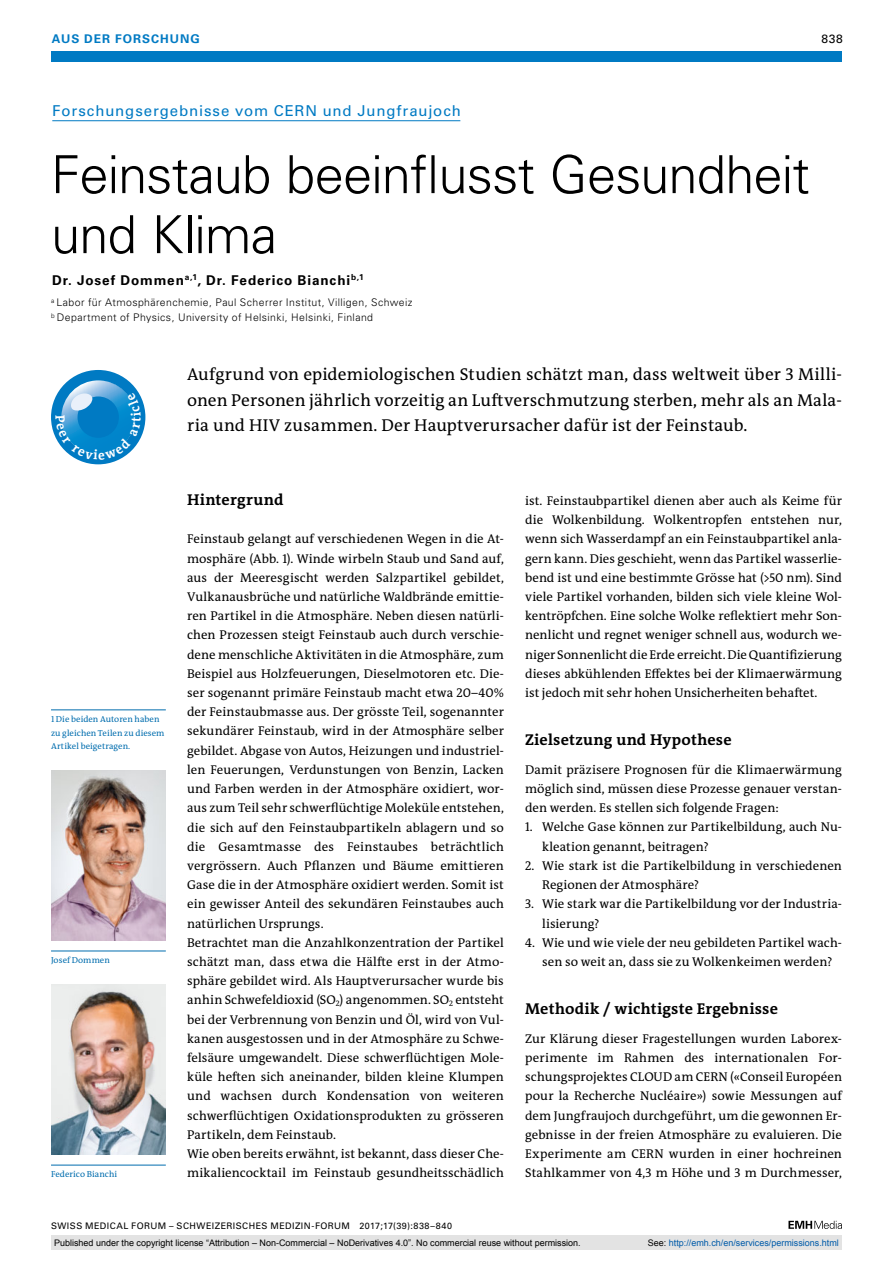
<style>
.page{position:relative;width:893px;height:1263px;background:#fff}
.page>*{position:absolute;margin:0;border:0;box-sizing:border-box;transform-origin:0 0}
.t1{font:300 52.5px/60px "Univers LT Std";letter-spacing:-.02em;color:#000}
.t2{font:17.25px/25.5px "The Antiqua B W5 Plain";letter-spacing:.01em;color:#000;text-align:justify}
.t3{font:700 15.75px "The Antiqua B W7";letter-spacing:.015em;color:#000}
.t4{font:15px "Univers LT Std";letter-spacing:.06em;color:#007ac3}
.t5{font:700 13.5px "Univers LT Std";letter-spacing:.065em;color:#000}
.t6{font:12.75px/19.2px "The Antiqua B W5 Plain";letter-spacing:.005em;color:#000}
.t7{font:700 12px "Univers LT Std";letter-spacing:.08em;color:#007ac3}
.t8{font:12px "Univers LT Std";color:#000}
.t9{font:300 10.5px/15px "Univers LT Std";letter-spacing:.035em;color:#000}
.t10{font:9px "Arial";color:#000}
.t11{font:9px "Univers LT Std";letter-spacing:.05em;color:#000}
.t12{font:9px "Arial";color:#005ba9}
.t13{font:8.7px/13.5px "The Antiqua B W5 Plain";letter-spacing:.01em;color:#006dae}
.s1{color:#000}
</style>
<div class="page">
<div style="left:51px;top:51px;width:791px;height:11px;background:#007ac3"></div>
<svg style="left:788px;top:1221px;width:54px;height:8px"></svg>
<hr style="left:52px;top:120px;width:408px;height:1px;background:#007ac3">
<hr style="left:51px;top:1165px;width:115px;height:1px;background:#006dae">
<img style="left:51px;top:984px;width:115px;height:170px">
<hr style="left:51px;top:951px;width:115px;height:1px;background:#006dae">
<img style="left:51px;top:770px;width:115px;height:170px">
<hr style="left:51px;top:709px;width:115px;height:1px;background:#006dae">
<div style="left:51px;top:1235px;width:791px;height:15px;background:#e3e3e3"></div>
<svg style="left:51px;top:370px;width:94px;height:94px"></svg>
<p class="t7" style="left:52px;top:31px;width:149px">AUS DER FORSCHUNG</p>
<p class="t8" style="left:821px;top:31px;width:23px">838</p>
<p class="t4" style="left:52px;top:102px;width:410px">Forschungsergebnisse vom CERN und Jungfraujoch</p>
<h1 class="t1" style="left:51px;top:145px;width:760px">Feinstaub beeinflusst Gesundheit und Klima</h1>
<p class="t5" style="left:52px;top:272px;width:313px">Dr. Josef Dommen<sup>a,1</sup>, Dr. Federico Bianchi<sup>b,1</sup></p>
<p class="t9" style="left:51px;top:295px;width:363px"><sup>a</sup> Labor für Atmosphärenchemie, Paul Scherrer Institut, Villigen, Schweiz <sup>b</sup> Department of Physics, University of Helsinki, Helsinki, Finland</p>
<h2 class="t2" style="left:187px;top:362px;width:656px">Aufgrund von epidemiologischen Studien schätzt man, dass weltweit über 3 Milli&shy;onen Personen jährlich vorzeitig an Luftverschmutzung sterben, mehr als an Mala&shy;ria und HIV zusammen. Der Hauptverursacher dafür ist der Feinstaub.</h2>
<p class="t3" style="left:187px;top:490px;width:98px">Hintergrund</p>
<p class="t6" style="left:187px;top:530px;width:318px">Feinstaub gelangt auf verschiedenen Wegen in die At&shy;mosphäre (Abb. 1). Winde wirbeln Staub und Sand auf, aus der Meeresgischt werden Salzpartikel gebildet, Vulkanausbrüche und natürliche Waldbrände emittie&shy;ren Partikel in die Atmosphäre. Neben diesen natürli&shy;chen Prozessen steigt Feinstaub auch durch verschie&shy;dene menschliche Aktivitäten in die Atmosphäre, zum Beispiel aus Holzfeuerungen, Dieselmotoren etc. Die&shy;ser sogenannt primäre Feinstaub macht etwa 20–40% der Feinstaubmasse aus. Der grösste Teil, sogenannter sekundärer Feinstaub, wird in der Atmosphäre selber gebildet. Abgase von Autos, Heizungen und industriel&shy;len Feuerungen, Verdunstungen von Benzin, Lacken und Farben werden in der Atmosphäre oxidiert, wor&shy;aus zum Teil sehr schwerflüchtige Moleküle entstehen, die sich auf den Feinstaubpartikeln ablagern und so die Gesamtmasse des Feinstaubes beträchtlich vergrössern. Auch Pflanzen und Bäume emittieren Gase die in der Atmosphäre oxidiert werden. Somit ist ein gewisser Anteil des sekundären Feinstaubes auch natürlichen Ursprungs.<br>Betrachtet man die Anzahlkonzentration der Partikel schätzt man, dass etwa die Hälfte erst in der Atmo&shy;sphäre gebildet wird. Als Hauptverursacher wurde bis anhin Schwefeldioxid (SO<sub>2</sub>) angenommen. SO<sub>2</sub> entsteht bei der Verbrennung von Benzin und Öl, wird von Vul&shy;kanen ausgestossen und in der Atmosphäre zu Schwe&shy;felsäure umgewandelt. Diese schwerflüchtigen Mole&shy;küle heften sich aneinander, bilden kleine Klumpen und wachsen durch Kondensation von weiteren schwerflüchtigen Oxidationsprodukten zu grösseren Partikeln, dem Feinstaub.<br>Wie oben bereits erwähnt, ist bekannt, dass dieser Che&shy;mikaliencocktail im Feinstaub gesundheitsschädlich</p>
<p class="t6" style="left:525px;top:491px;width:318px;text-align:justify">ist. Feinstaubpartikel dienen aber auch als Keime für die Wolkenbildung. Wolkentropfen entstehen nur, wenn sich Wasserdampf an ein Feinstaubpartikel anla&shy;gern kann. Dies geschieht, wenn das Partikel wasserlie&shy;bend ist und eine bestimmte Grösse hat (&gt;50 nm). Sind viele Partikel vorhanden, bilden sich viele kleine Wol&shy;kentröpfchen. Eine solche Wolke reflektiert mehr Son&shy;nenlicht und regnet weniger schnell aus, wodurch we&shy;niger Sonnenlicht die Erde erreicht. Die Quantifizierung dieses abkühlenden Effektes bei der Klimaerwärmung ist jedoch mit sehr hohen Unsicherheiten behaftet.</p>
<p class="t3" style="left:525px;top:730px;width:208px">Zielsetzung und Hypothese</p>
<p class="t6" style="left:525px;top:760px;width:318px;text-align:justify">Damit präzisere Prognosen für die Klimaerwärmung möglich sind, müssen diese Prozesse genauer verstan&shy;den werden. Es stellen sich folgende Fragen:</p>
<p class="t6" style="left:542px;top:818px;width:301px;text-indent:-17px">1. Welche Gase können zur Partikelbildung, auch Nu&shy;kleation genannt, beitragen?</p>
<p class="t6" style="left:542px;top:856px;width:301px;text-indent:-17px">2. Wie stark ist die Partikelbildung in verschiedenen<br>Regionen der Atmosphäre?</p>
<p class="t6" style="left:542px;top:894px;width:301px;text-indent:-17px">3. Wie stark war die Partikelbildung vor der Industria&shy;lisierung?</p>
<p class="t6" style="left:525px;top:933px;width:318px;text-align:center">4. Wie und wie viele der neu gebildeten Partikel wach&shy;sen so weit an, dass sie zu Wolkenkeimen werden?</p>
<p class="t3" style="left:525px;top:998px;width:254px">Methodik / wichtigste Ergebnisse</p>
<p class="t6" style="left:525px;top:1029px;width:318px;text-align:justify">Zur Klärung dieser Fragestellungen wurden Laborex&shy;perimente im Rahmen des internationalen For&shy;schungsprojektes CLOUD am CERN («Conseil Européen pour la Recherche Nucléaire») sowie Messungen auf dem Jungfraujoch durchgeführt, um die gewonnen Er&shy;gebnisse in der freien Atmosphäre zu evaluieren. Die Experimente am CERN wurden in einer hochreinen</p>
<p class="t13" style="left:51px;top:712px;width:115px">1 Die beiden Autoren haben zu gleichen Teilen zu diesem<br>Artikel beigetragen.</p>
<p class="t13" style="left:51px;top:953px;width:60px">Josef Dommen</p>
<p class="t13" style="left:51px;top:1168px;width:68px">Federico Bianchi</p>
<p class="t6" style="left:525px;top:1163px;width:318px">Stahlkammer von 4,3 m Höhe und 3 m Durchmesser,</p>
<p class="t11" style="left:51px;top:1220px;width:402px">SWISS MEDICAL FORUM – SCHWEIZERISCHES MEDIZIN-FORUM 2017;17(39):838–840</p>
<p class="t10" style="left:54px;top:1237px;width:528px">Published under the copyright license “Attribution – Non-Commercial – NoDerivatives 4.0”. No commercial reuse without permission.</p>
<p class="t12" style="left:648px;top:1237px;width:193px"><span class="s1">See:</span> http://emh.ch/en/services/permissions.html</p>
</div>
